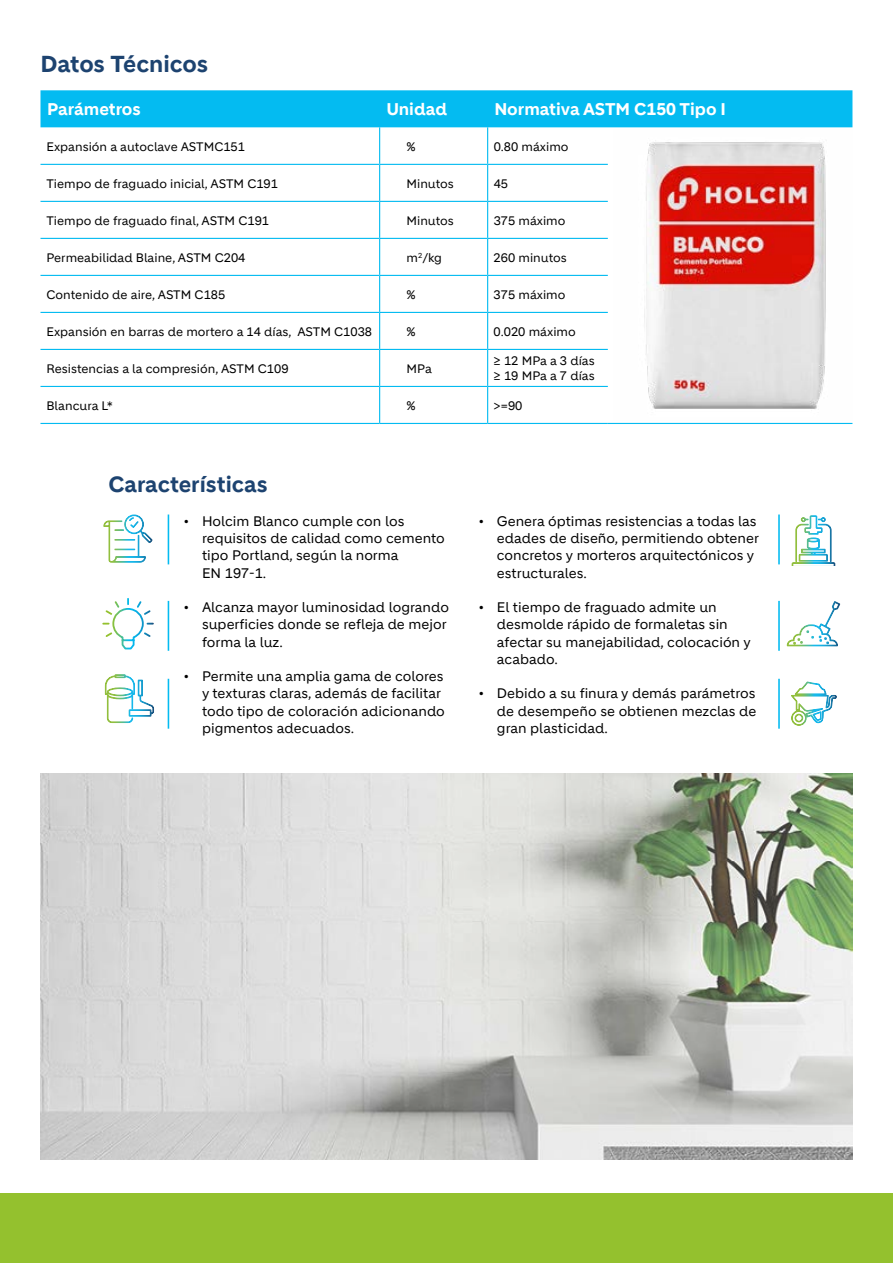
<style>
.page{position:relative;width:893px;height:1263px;background:#fff}
.page>*{position:absolute;margin:0;border:0;box-sizing:border-box;transform-origin:0 0}
.t1{font:700 22.5px "Holcim";letter-spacing:-.005em;color:#1d4370}
.t2{font:700 21.45px "Holcim";color:#1d4370}
.t3{font:700 16.5px "Holcim";color:#fff}
.t4{font:13.5px/17.2px "Holcim";color:#000}
.t5{font:12px/14.4px "Holcim";color:#000}
</style>
<div class="page">
<div style="left:0;top:1193px;width:893px;height:70px;background:#94c12e"></div>
<img style="left:40px;top:774px;width:812px;height:386px">
<svg style="left:102px;top:598px;width:52px;height:51px"></svg>
<svg style="left:103px;top:514px;width:50px;height:49px"></svg>
<svg style="left:792px;top:515px;width:43px;height:50px"></svg>
<svg style="left:787px;top:601px;width:53px;height:45px"></svg>
<svg style="left:791px;top:681px;width:46px;height:45px"></svg>
<svg style="left:105px;top:674px;width:49px;height:49px"></svg>
<hr style="left:168px;top:514px;width:1px;height:50px;background:#04bbf1">
<hr style="left:168px;top:601px;width:1px;height:50px;background:#04bbf1">
<hr style="left:168px;top:679px;width:1px;height:50px;background:#04bbf1">
<hr style="left:778px;top:514px;width:2px;height:50px;background:#04bbf1">
<hr style="left:778px;top:601px;width:2px;height:50px;background:#04bbf1">
<hr style="left:778px;top:679px;width:2px;height:50px;background:#04bbf1">
<img style="left:644px;top:142px;width:182px;height:267px">
<div style="left:40px;top:90px;width:812px;height:37px;background:#04bbf1"></div>
<hr style="left:379px;top:127px;width:1px;height:37px;background:#04bbf1">
<hr style="left:487px;top:127px;width:1px;height:37px;background:#04bbf1">
<hr style="left:40px;top:164px;width:340px;height:1px;background:#04bbf1">
<hr style="left:380px;top:164px;width:108px;height:1px;background:#04bbf1">
<hr style="left:379px;top:165px;width:1px;height:36px;background:#04bbf1">
<hr style="left:488px;top:164px;width:120px;height:1px;background:#04bbf1">
<hr style="left:487px;top:165px;width:1px;height:36px;background:#04bbf1">
<hr style="left:40px;top:201px;width:340px;height:1px;background:#04bbf1">
<hr style="left:380px;top:201px;width:108px;height:1px;background:#04bbf1">
<hr style="left:379px;top:202px;width:1px;height:36px;background:#04bbf1">
<hr style="left:488px;top:201px;width:120px;height:1px;background:#04bbf1">
<hr style="left:487px;top:202px;width:1px;height:36px;background:#04bbf1">
<hr style="left:40px;top:238px;width:340px;height:1px;background:#04bbf1">
<hr style="left:380px;top:238px;width:108px;height:1px;background:#04bbf1">
<hr style="left:379px;top:239px;width:1px;height:36px;background:#04bbf1">
<hr style="left:488px;top:238px;width:120px;height:1px;background:#04bbf1">
<hr style="left:487px;top:239px;width:1px;height:36px;background:#04bbf1">
<hr style="left:40px;top:275px;width:340px;height:1px;background:#04bbf1">
<hr style="left:380px;top:275px;width:108px;height:1px;background:#04bbf1">
<hr style="left:379px;top:276px;width:1px;height:36px;background:#04bbf1">
<hr style="left:488px;top:275px;width:120px;height:1px;background:#04bbf1">
<hr style="left:487px;top:276px;width:1px;height:36px;background:#04bbf1">
<hr style="left:40px;top:312px;width:340px;height:1px;background:#04bbf1">
<hr style="left:380px;top:312px;width:108px;height:1px;background:#04bbf1">
<hr style="left:379px;top:313px;width:1px;height:36px;background:#04bbf1">
<hr style="left:488px;top:312px;width:120px;height:1px;background:#04bbf1">
<hr style="left:487px;top:313px;width:1px;height:36px;background:#04bbf1">
<hr style="left:40px;top:349px;width:340px;height:1px;background:#04bbf1">
<hr style="left:380px;top:349px;width:108px;height:1px;background:#04bbf1">
<hr style="left:379px;top:350px;width:1px;height:36px;background:#04bbf1">
<hr style="left:488px;top:349px;width:120px;height:1px;background:#04bbf1">
<hr style="left:487px;top:350px;width:1px;height:36px;background:#04bbf1">
<hr style="left:40px;top:386px;width:340px;height:1px;background:#04bbf1">
<hr style="left:380px;top:386px;width:108px;height:1px;background:#04bbf1">
<hr style="left:379px;top:387px;width:1px;height:36px;background:#04bbf1">
<hr style="left:488px;top:386px;width:120px;height:1px;background:#04bbf1">
<hr style="left:487px;top:387px;width:1px;height:36px;background:#04bbf1">
<hr style="left:40px;top:423px;width:340px;height:1px;background:#04bbf1">
<hr style="left:380px;top:423px;width:108px;height:1px;background:#04bbf1">
<hr style="left:488px;top:423px;width:120px;height:1px;background:#04bbf1">
<hr style="left:608px;top:423px;width:244px;height:1px;background:#04bbf1">
<h1 class="t1" style="left:40px;top:51px;width:169px">Datos Técnicos</h1>
<p class="t3" style="left:47px;top:100px;width:95px">Parámetros</p>
<p class="t3" style="left:386px;top:100px;width:62px">Unidad</p>
<p class="t3" style="left:494px;top:100px;width:233px">Normativa ASTM C150 Tipo I</p>
<p class="t5" style="left:46px;top:139px;width:200px">Expansión a autoclave ASTMC151</p>
<p class="t5" style="left:407px;top:139px;width:11px">%</p>
<p class="t5" style="left:494px;top:139px;width:76px">0.80 máximo</p>
<p class="t5" style="left:47px;top:176px;width:233px">Tiempo de fraguado inicial, ASTM C191</p>
<p class="t5" style="left:407px;top:176px;width:49px">Minutos</p>
<p class="t5" style="left:494px;top:176px;width:16px">45</p>
<p class="t5" style="left:47px;top:213px;width:224px">Tiempo de fraguado fi nal, ASTM C191</p>
<p class="t5" style="left:407px;top:213px;width:49px">Minutos</p>
<p class="t5" style="left:494px;top:213px;width:73px">375 máximo</p>
<p class="t5" style="left:47px;top:250px;width:200px">Permeabilidad Blaine, ASTM C204</p>
<p class="t5" style="left:407px;top:250px;width:37px">m<sup>2</sup>/kg</p>
<p class="t5" style="left:494px;top:250px;width:75px">260 minutos</p>
<p class="t5" style="left:46px;top:287px;width:180px">Contenido de aire, ASTM C185</p>
<p class="t5" style="left:407px;top:287px;width:11px">%</p>
<p class="t5" style="left:494px;top:287px;width:73px">375 máximo</p>
<p class="t5" style="left:46px;top:324px;width:327px">Expansión en barras de mortero a 14 días, ASTM C1038</p>
<p class="t5" style="left:407px;top:324px;width:11px">%</p>
<p class="t5" style="left:494px;top:324px;width:84px">0.020 máximo</p>
<p class="t5" style="left:46px;top:361px;width:244px">Resistencias a la compresión, ASTM C109</p>
<p class="t5" style="left:407px;top:361px;width:27px">MPa</p>
<p class="t5" style="left:494px;top:354px;width:103px">≥ 12 MPa a 3 días ≥ 19 MPa a 7 días</p>
<p class="t5" style="left:46px;top:398px;width:68px">Blancura L*</p>
<p class="t5" style="left:407px;top:398px;width:11px">%</p>
<p class="t5" style="left:494px;top:398px;width:30px">&gt;=90</p>
<h2 class="t2" style="left:108px;top:472px;width:161px">Características</h2>
<p class="t4" style="left:202px;top:512px;width:244px;text-indent:-18px">• Holcim Blanco cumple con los requisitos de calidad como cemento tipo Portland, según la norma<br>EN 197-1.</p>
<p class="t4" style="left:202px;top:599px;width:248px;text-indent:-18px">• Alcanza mayor luminosidad logrando superficies donde se refleja de mejor forma la luz.</p>
<p class="t4" style="left:202px;top:668px;width:244px;text-indent:-18px">• Permite una amplia gama de colores y texturas claras, además de facilitar todo tipo de coloración adicionando pigmentos adecuados.</p>
<p class="t4" style="left:497px;top:512px;width:264px;text-indent:-18px">• Genera óptimas resistencias a todas las edades de diseño, permitiendo obtener concretos y morteros arquitectónicos y estructurales.</p>
<p class="t4" style="left:497px;top:599px;width:256px;text-indent:-18px">• El tiempo de fraguado admite un desmolde rápido de formaletas sin afectar su manejabilidad, colocación y acabado.</p>
<p class="t4" style="left:497px;top:685px;width:261px;text-align:justify;text-indent:-18px">• Debido a su finura y demás parámetros de desempeño se obtienen mezclas de gran plasticidad.</p>
</div>
